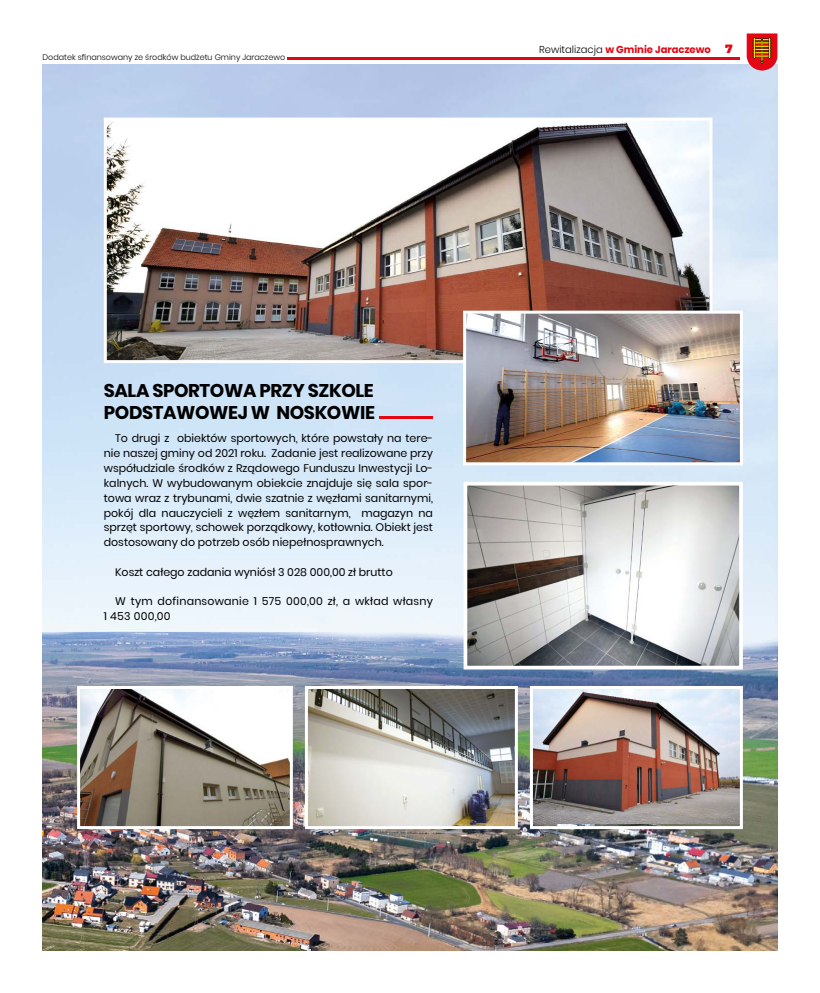
<style>
.page{position:relative;width:820px;height:993px;background:#fff}
.page>*{position:absolute;margin:0;border:0;box-sizing:border-box;transform-origin:0 0}
.t1{font:700 18.4px/22px "Poppins";letter-spacing:-.02em;color:#000}
.t2{font:900 11.9px "Montserrat";color:#e30613}
.t3{font:11px/14.8px "Poppins";color:#000;text-align:justify}
.t4{font:11px/14.8px "Poppins";letter-spacing:.02em;color:#000}
.t5{font:700 10px "Poppins";color:#e30613}
.t6{font:300 8px "Poppins";color:#000}
.s1{font-weight:300;color:#000}
</style>
<div class="page">
<img style="left:43px;top:64px;width:734px;height:886px">
<hr style="left:379px;top:415px;width:54px;height:3px;background:#e30613">
<img style="left:81px;top:689px;width:208px;height:135px">
<div style="left:77px;top:685px;width:216px;height:143px;border:3px solid #fff"></div>
<img style="left:309px;top:689px;width:204px;height:135px">
<div style="left:305px;top:685px;width:212px;height:143px;border:3px solid #fff"></div>
<img style="left:108px;top:121px;width:600px;height:238px">
<div style="left:104px;top:117px;width:608px;height:246px;border:3px solid #fff"></div>
<img style="left:467px;top:314px;width:271px;height:147px">
<div style="left:463px;top:310px;width:279px;height:155px;border:3px solid #fff"></div>
<img style="left:468px;top:486px;width:269px;height:178px">
<div style="left:463px;top:481px;width:279px;height:188px;border:4px solid #fff"></div>
<img style="left:533px;top:689px;width:205px;height:134px">
<div style="left:529px;top:685px;width:213px;height:143px;border:3px solid #fff"></div>
<svg style="left:746px;top:33px;width:31px;height:38px"></svg>
<hr style="left:287px;top:57px;width:452px;height:3px;background:#e30613">
<p class="t6" style="left:43px;top:52px;width:244px">Dodatek sfinansowany ze środków budżetu Gminy Jaraczewo</p>
<p class="t5" style="left:539px;top:44px;width:173px"><span class="s1">Rewitalizacja</span> w Gminie Jaraczewo</p>
<p class="t2" style="left:724px;top:40px;width:9px">7</p>
<h1 class="t1" style="left:104px;top:379px;width:272px">SALA SPORTOWA PRZY SZKOLE<br>PODSTAWOWEJ W NOSKOWIE</h1>
<p class="t3" style="left:104px;top:431px;width:330px;text-indent:11px">To drugi z obiektów sportowych, które powstały na tere&shy;nie naszej gminy od 2021 roku. Zadanie jest realizowane przy współudziale środków z Rządowego Funduszu Inwestycji Lo&shy;kalnych. W wybudowanym obiekcie znajduje się sala spor&shy;towa wraz z trybunami, dwie szatnie z węzłami sanitarnymi, pokój dla nauczycieli z węzłem sanitarnym, magazyn na sprzęt sportowy, schowek porządkowy, kotłownia. Obiekt jest dostosowany do potrzeb osób niepełnosprawnych.</p>
<p class="t3" style="left:115px;top:564px;width:279px">Koszt całego zadania wyniósł 3 028 000,00 zł brutto</p>
<p class="t4" style="left:104px;top:594px;width:330px;text-indent:11px">W tym dofinansowanie 1 575 000,00 zł, a wkład własny<br>1 453 000,00</p>
</div>
